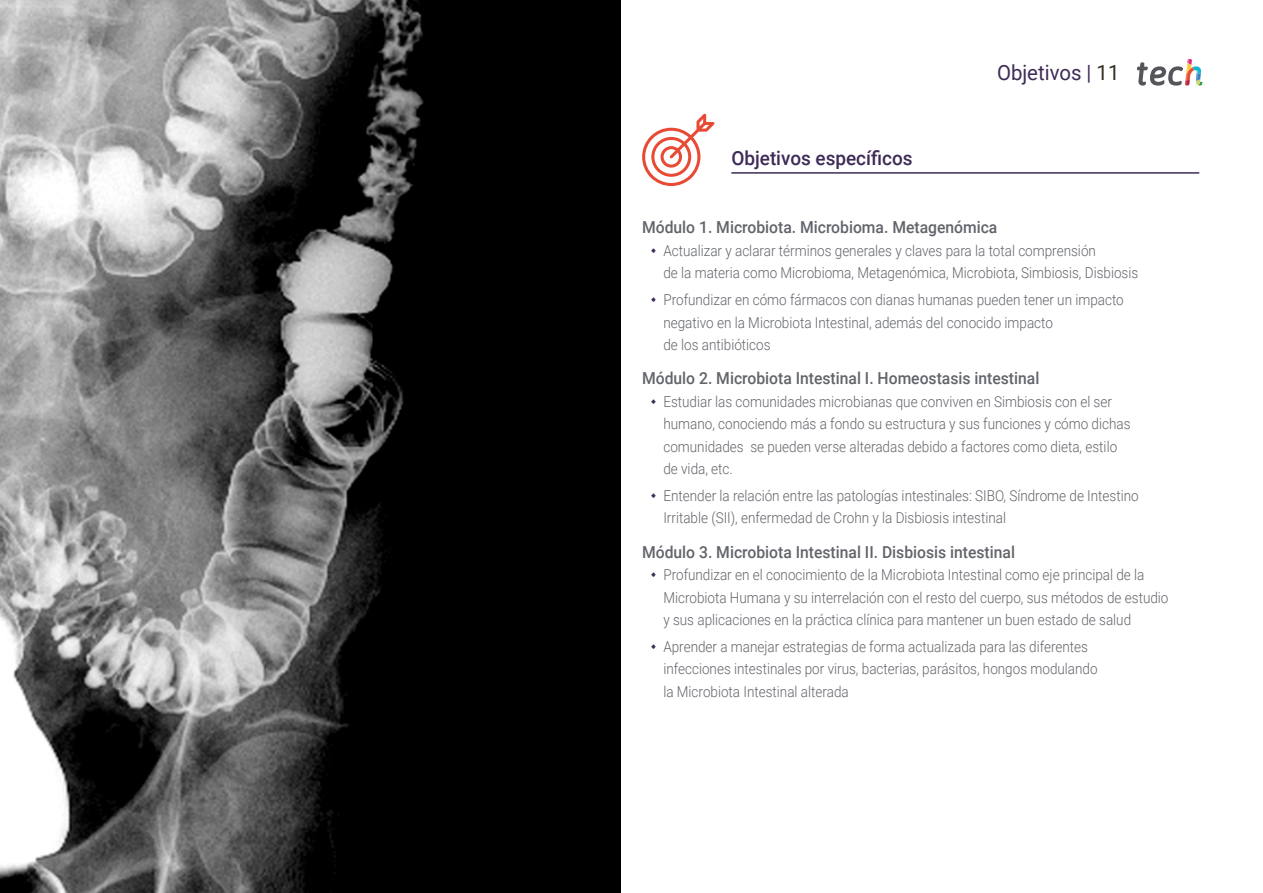
<style>
.page{position:relative;width:1263px;height:893px;background:#fff}
.page>*{position:absolute;margin:0;border:0;box-sizing:border-box;transform-origin:0 0}
.t1{font:21px "Roboto";color:#3d2b56}
.t2{font:500 19.5px "Roboto";color:#3d2b56}
.t3{font:500 16.5px "Roboto";color:#61646a;scale:.95 1}
.t4{font:300 15px/22.5px "Roboto";color:#61646a;scale:.9 1}
.s1{color:#312e20}
</style>
<div class="page">
<img style="left:0;top:0;width:621px;height:893px">
<svg style="left:642px;top:114px;width:72px;height:72px"></svg>
<hr style="left:731px;top:173px;width:468px;height:1px;background:#3d2b56">
<svg style="left:1137px;top:59px;width:65px;height:27px"></svg>
<h2 class="t2" style="left:731px;top:144px;width:183px">Objetivos específicos</h2>
<h1 class="t1" style="left:997px;top:57px;width:124px">Objetivos | <span class="s1">11</span></h1>
<p class="t3" style="left:642px;top:216px;width:375px">Módulo 1. Microbiota. Microbioma. Metagenómica</p>
<p class="t4" style="left:663px;top:239px;width:529px">Actualizar y aclarar términos generales y claves para la total comprensión<br>de la materia como Microbioma, Metagenómica, Microbiota, Simbiosis, Disbiosis</p>
<p class="t4" style="left:663px;top:288px;width:513px">Profundizar en cómo fármacos con dianas humanas pueden tener un impacto negativo en la Microbiota Intestinal, además del conocido impacto<br>de los antibióticos</p>
<p class="t3" style="left:642px;top:367px;width:420px">Módulo 2. Microbiota Intestinal I. Homeostasis intestinal</p>
<p class="t4" style="left:663px;top:389px;width:521px">Estudiar las comunidades microbianas que conviven en Simbiosis con el ser humano, conociendo más a fondo su estructura y sus funciones y cómo dichas comunidades se pueden verse alteradas debido a factores como dieta, estilo de vida, etc.</p>
<p class="t4" style="left:663px;top:484px;width:530px">Entender la relación entre las patologías intestinales: SIBO, Síndrome de Intestino<br>Irritable (SII), enfermedad de Crohn y la Disbiosis intestinal</p>
<p class="t3" style="left:642px;top:540px;width:394px">Módulo 3. Microbiota Intestinal II. Disbiosis intestinal</p>
<p class="t4" style="left:663px;top:563px;width:563px">Profundizar en el conocimiento de la Microbiota Intestinal como eje principal de la<br>Microbiota Humana y su interrelación con el resto del cuerpo, sus métodos de estudio y sus aplicaciones en la práctica clínica para mantener un buen estado de salud</p>
<p class="t4" style="left:663px;top:635px;width:484px">Aprender a manejar estrategias de forma actualizada para las diferentes infecciones intestinales por virus, bacterias, parásitos, hongos modulando la Microbiota Intestinal alterada</p>
</div>
